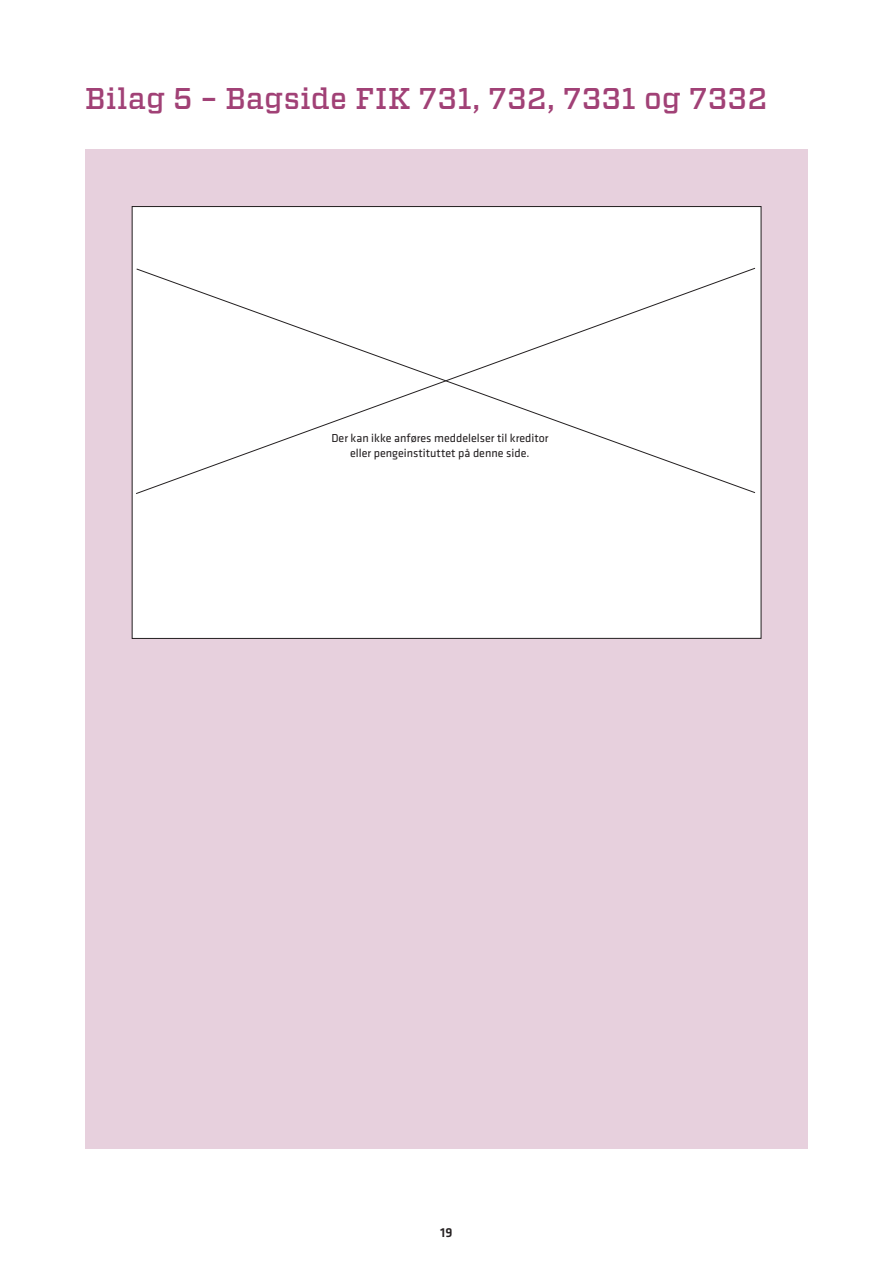
<style>
.page{position:relative;width:893px;height:1263px;background:#fff}
.page>*{position:absolute;margin:0;border:0;box-sizing:border-box;transform-origin:0 0}
.Overskrift_light{font:500 30px "Vitesse";letter-spacing:.01em;color:#a14176}
.t1{font:500 13.5px "Klavika";color:#231f20}
.t2{font:12px/15px "Klavika";color:#231f20;text-align:center}
</style>
<div class="page">
<div style="left:85px;top:149px;width:723px;height:999px;background:#e7d0dd"></div>
<div style="left:132px;top:207px;width:629px;height:431px;background:#fff"></div>
<svg style="left:136px;top:267px;width:620px;height:227px"></svg>
<p class="Overskrift_light" style="left:85px;top:79px;width:684px">Bilag 5 – Bagside FIK 731, 732, 7331 og 7332</p>
<p class="t2" style="left:331px;top:430px;width:219px">Der kan ikke anføres meddelelser til kreditor eller pengeinstituttet på denne side.</p>
<p class="t1" style="left:440px;top:1223px;width:14px">19</p>
</div>
